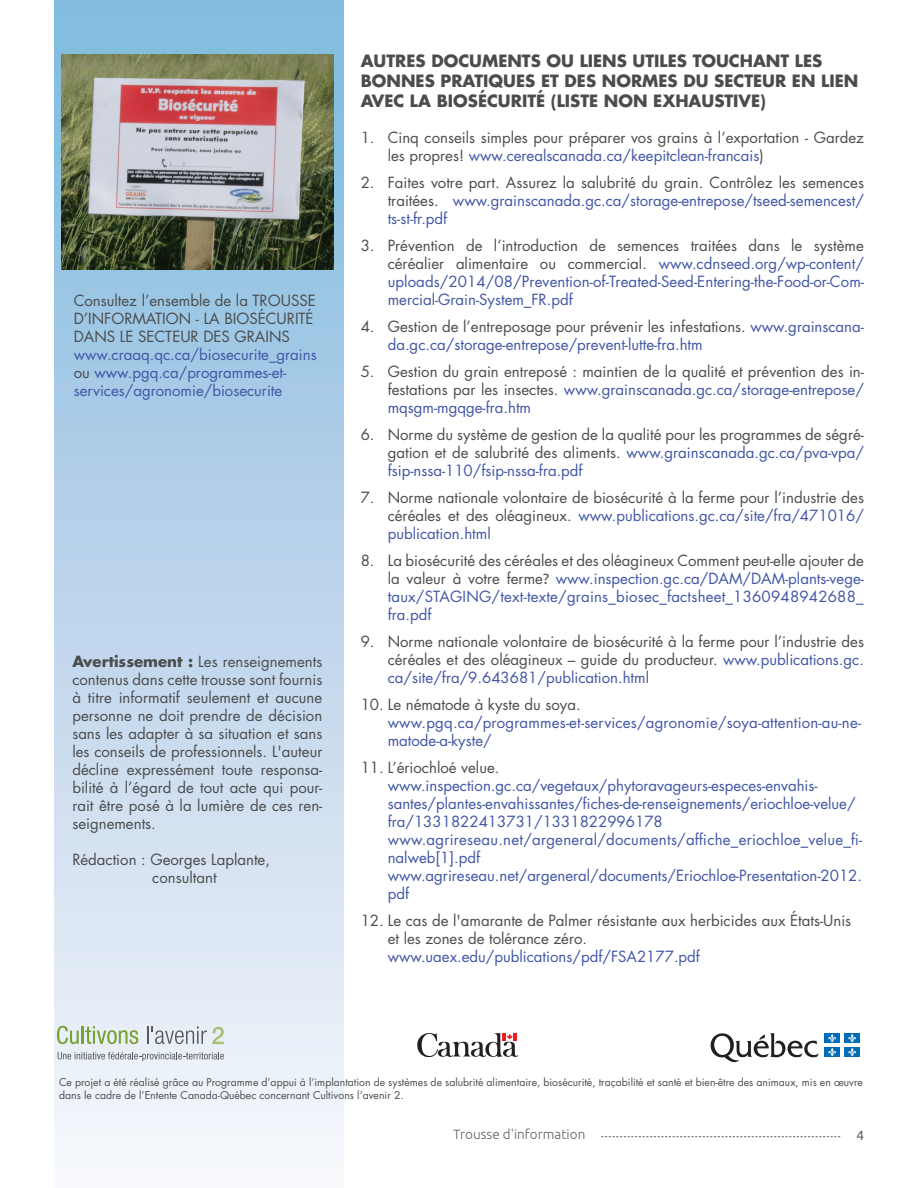
<style>
.page{position:relative;width:918px;height:1188px;background:#fff}
.page>*{position:absolute;margin:0;border:0;box-sizing:border-box;transform-origin:0 0}
.t1{font:700 16.5px/19.8px "Futura";color:#4b4c4d}
.t2{font:15px/18px "Futura";color:#4b4c4d;text-align:justify}
.t3{font:15px/18px "Futura";color:#4156a5}
.t4{font:300 13.5px "Ubuntu";color:#636366}
.t5{font:13.5px "Ubuntu";color:#636366}
.t6{font:10.5px/12.6px "Futura";color:#4b4c4d}
.s1{color:#4b4c4d}
.s2{font-weight:700}
.s3{color:#4156a5}
.s4{font-family:"Ubuntu";color:#4b4c4d}
</style>
<div class="page">
<div style="left:54px;top:0;width:289px;height:1188px;background:linear-gradient(to bottom,#7bb7dd,#f9f5fb)"></div>
<svg style="left:601px;top:1136px;width:239px;height:1px"></svg>
<img style="left:61px;top:54px;width:272px;height:216px">
<svg style="left:417px;top:1033px;width:101px;height:25px"></svg>
<svg style="left:57px;top:1026px;width:81px;height:18px"></svg>
<svg style="left:147px;top:1026px;width:77px;height:18px"></svg>
<svg style="left:58px;top:1052px;width:166px;height:9px"></svg>
<svg style="left:711px;top:1033px;width:108px;height:29px"></svg>
<div style="left:824px;top:1033px;width:16px;height:10px;background:#006cb7"></div>
<svg style="left:828px;top:1034px;width:8px;height:8px"></svg>
<div style="left:844px;top:1033px;width:16px;height:10px;background:#006cb7"></div>
<svg style="left:848px;top:1034px;width:8px;height:8px"></svg>
<div style="left:824px;top:1047px;width:16px;height:10px;background:#006cb7"></div>
<svg style="left:828px;top:1048px;width:8px;height:8px"></svg>
<div style="left:844px;top:1047px;width:16px;height:10px;background:#006cb7"></div>
<svg style="left:848px;top:1048px;width:8px;height:8px"></svg>
<p class="t2" style="left:74px;top:291px;width:244px;text-align:left">Consultez l’ensemble de la TROUSSE<br>D’INFORMATION - LA BIOSÉCURITÉ<br>DANS LE SECTEUR DES GRAINS</p>
<p class="t3" style="left:74px;top:345px;width:245px">www.craaq.qc.ca/biosecurite_grains <span class="s1">ou</span> www.pgq.ca/programmes-et&shy;services/agronomie/biosecurite</p>
<p class="t2" style="left:72px;top:652px;width:252px"><span class="s2">Avertissement :</span> Les renseignements contenus dans cette trousse sont fournis à titre informatif seulement et aucune personne ne doit prendre de décision sans les adapter à sa situation et sans les conseils de professionnels. L'auteur décline expressément toute responsa&shy;bilité à l’égard de tout acte qui pour&shy;rait être posé à la lumière de ces ren&shy;seignements.</p>
<p class="t2" style="left:152px;top:850px;width:119px;text-indent:-80px">Rédaction : Georges Laplante, consultant</p>
<p class="t1" style="left:361px;top:51px;width:499px">AUTRES DOCUMENTS OU LIENS UTILES TOUCHANT LES<br>BONNES PRATIQUES ET DES NORMES DU SECTEUR EN LIEN<br>AVEC LA BIOSÉCURITÉ (LISTE NON EXHAUSTIVE)</p>
<p class="t2" style="left:388px;top:128px;width:478px;text-indent:-27px">1. Cinq conseils simples pour préparer vos grains à l’exportation - Gardez les propres! <span class="s3">www.cerealscanada.ca/keepitclean-francais</span>)</p>
<p class="t2" style="left:388px;top:173px;width:478px;text-indent:-27px">2. Faites votre part. Assurez la salubrité du grain. Contrôlez les semences traitées. <span class="s3">www.grainscanada.gc.ca/storage-entrepose/tseed-semencest/ ts-st-fr.pdf</span></p>
<p class="t3" style="left:388px;top:236px;width:478px;text-align:justify;text-indent:-27px"><span class="s1">3. Prévention de l’introduction de semences traitées dans le système céréalier alimentaire ou commercial.</span> www.cdnseed.org/wp-content/ uploads/2014/08/Prevention-of-Treated-Seed-Entering-the-Food-or-Com&shy;mercial-Grain-System_FR.pdf</p>
<p class="t3" style="left:388px;top:317px;width:478px;text-indent:-27px"><span class="s1">4. Gestion de l’entreposage pour prévenir les infestations.</span> www.grainscana&shy;da.gc.ca/storage-entrepose/prevent-lutte-fra.htm</p>
<p class="t2" style="left:388px;top:362px;width:478px;text-indent:-27px">5. Gestion du grain entreposé : maintien de la qualité et prévention des in&shy;festations par les insectes. <span class="s3">www.grainscanada.gc.ca/storage-entrepose/ mqsgm-mgqge-fra.htm</span></p>
<p class="t2" style="left:388px;top:425px;width:478px;text-indent:-27px">6. Norme du système de gestion de la qualité pour les programmes de ségré&shy;gation et de salubrité des aliments. <span class="s3">www.grainscanada.gc.ca/pva-vpa/ fsip-nssa-110/fsip-nssa-fra.pdf</span></p>
<p class="t2" style="left:388px;top:488px;width:478px;text-indent:-27px">7. Norme nationale volontaire de biosécurité à la ferme pour l’industrie des céréales et des oléagineux. <span class="s3">www.publications.gc.ca/site/fra/471016/ publication.html</span></p>
<p class="t3" style="left:388px;top:551px;width:478px;text-align:justify;text-indent:-27px"><span class="s1">8. La biosécurité des céréales et des oléagineux Comment peut-elle ajouter de la valeur à votre ferme</span><span class="s4">?</span> www.inspection.gc.ca/DAM/DAM-plants-vege&shy;taux/STAGING/text-texte/grains_biosec_factsheet_1360948942688_ fra.pdf</p>
<p class="t2" style="left:388px;top:632px;width:478px;text-indent:-27px">9. Norme nationale volontaire de biosécurité à la ferme pour l’industrie des céréales et des oléagineux – guide du producteur. <span class="s3">www.publications.gc. ca/site/fra/9.643681/publication.html</span></p>
<p class="t2" style="left:361px;top:695px;width:221px">10. Le nématode à kyste du soya.</p>
<p class="t3" style="left:388px;top:713px;width:475px">www.pgq.ca/programmes-et-services/agronomie/soya-attention-au-ne&shy;matode-a-kyste/</p>
<p class="t2" style="left:361px;top:758px;width:140px">11. L’ériochloé velue.</p>
<p class="t3" style="left:388px;top:776px;width:476px">www.inspection.gc.ca/vegetaux/phytoravageurs-especes-envahis&shy;santes/plantes-envahissantes/fiches-de-renseignements/eriochloe-velue/ fra/1331822413731/1331822996178 www.agrireseau.net/argeneral/documents/affiche_eriochloe_velue_fi&shy;nalweb[1].pdf www.agrireseau.net/argeneral/documents/Eriochloe-Presentation-2012. pdf</p>
<p class="t2" style="left:388px;top:911px;width:465px;text-indent:-27px">12. Le cas de l'amarante de Palmer résistante aux herbicides aux États-Unis et les zones de tolérance zéro.</p>
<p class="t3" style="left:388px;top:947px;width:314px">www.uaex.edu/publications/pdf/FSA2177.pdf</p>
<p class="t6" style="left:59px;top:1076px;width:806px">Ce projet a été réalisé grâce au Programme d’appui à l’implantation de systèmes de salubrité alimentaire, biosécurité, traçabilité et santé et bien-être des animaux, mis en œuvre dans le cadre de l’Entente Canada-Québec concernant Cultivons l’avenir 2.</p>
<p class="t4" style="left:453px;top:1126px;width:134px">Trousse d'information</p>
<p class="t5" style="left:856px;top:1127px;width:9px">4</p>
</div>
